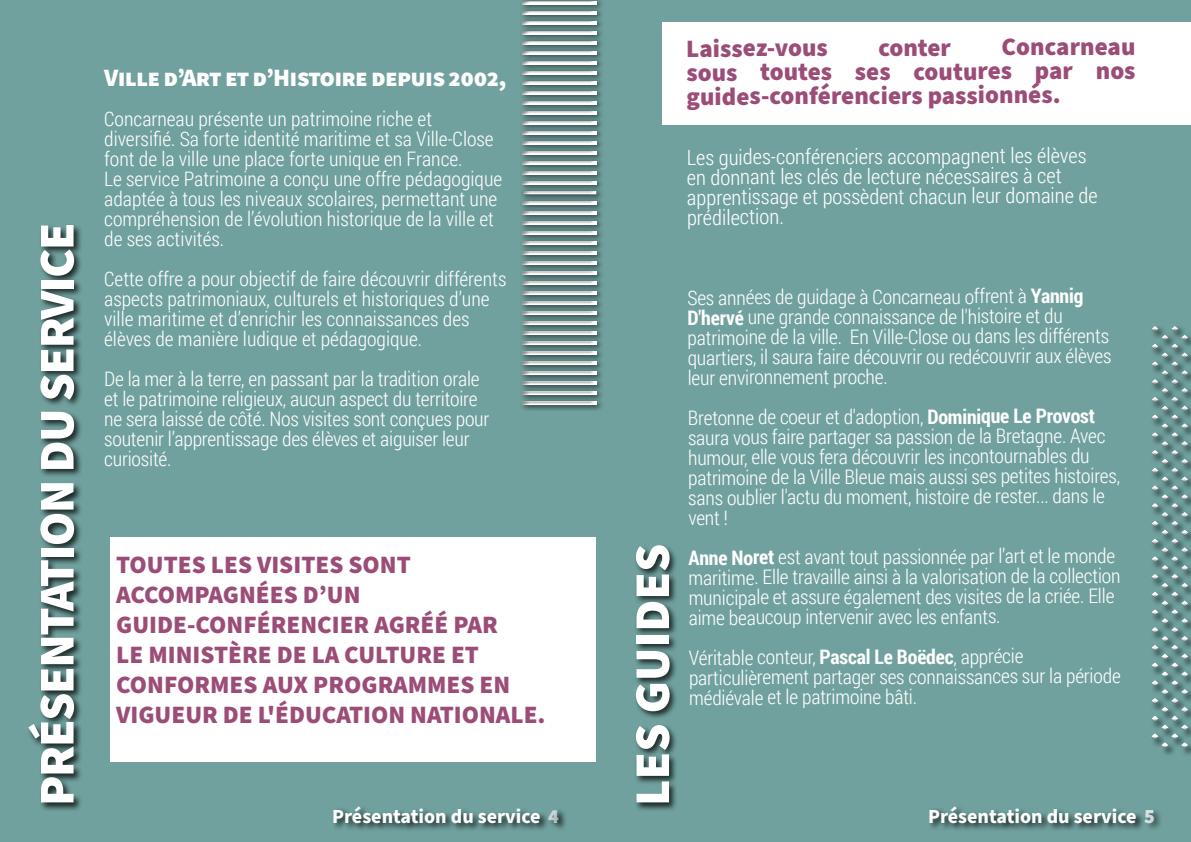
<style>
.page{position:relative;width:1191px;height:842px;background:#70a19e}
.page>*{position:absolute;margin:0;border:0;box-sizing:border-box;transform-origin:0 0}
.t1{font:900 50px "Source Sans Pro";letter-spacing:-.03em;color:#fff}
.t2{font:900 50px "Source Sans Pro";color:#fff}
.t3{font:900 25px/30px "Source Sans Pro";color:#9c4d77}
.t4{font:900 25px "Source Sans Pro";letter-spacing:-.03em;color:#fff}
.t5{font:300 21px/20.2px "Roboto Condensed";letter-spacing:-.005em;color:#fff}
.t6{font:300 20px/20px "Roboto Condensed";letter-spacing:-.015em;color:#fff}
.t7{font:700 20px "Source Sans Pro";color:#fff}
.s1{font-family:"Source Sans Pro DISPLAYV2";font-weight:900}
.s2{font-weight:700}
</style>
<div class="page">
<div style="left:26px;top:223px;width:57px;height:588px;background:#000;opacity:.75"></div>
<div style="left:332px;top:805px;width:235px;height:27px;background:#000;opacity:.75"></div>
<div style="left:928px;top:805px;width:235px;height:27px;background:#000;opacity:.75"></div>
<div style="left:525px;top:0;width:79px;height:405px;background:#6c9b98"></div>
<div style="left:515px;top:0;width:86px;height:405px;background:#000;opacity:.75"></div>
<div style="left:1145px;top:328px;width:46px;height:427px;background:#000;opacity:.75"></div>
<div style="left:633px;top:544px;width:45px;height:267px;background:#000;opacity:.75"></div>
<div style="left:110px;top:537px;width:485px;height:224px;background:#fff"></div>
<div style="left:662px;top:23px;width:529px;height:102px;background:#fff"></div>
<h1 class="t1" style="left:22px;top:806px;width:585px;rotate:-90deg">PRÉSENTATION DU SERVICE</h1>
<p class="t4" style="left:104px;top:60px;width:404px">Ville d’Art et d’Histoire depuis 2002,</p>
<p class="t6" style="left:104px;top:108px;width:399px">Concarneau présente un patrimoine riche et -diversifié. Sa forte identité maritime et sa Ville-Close font de la ville une place forte unique en France.<br>Le service Patrimoine a conçu une offre -pédagogique -adaptée à tous les -niveaux scolaires, -permettant une -compréhension de -l’évolution -historique de la ville et de ses activités.</p>
<p class="t6" style="left:104px;top:268px;width:404px">Cette offre a pour objectif de faire -découvrir -différents aspects -patrimoniaux, culturels et -historiques d’une ville -maritime et -d’enrichir les connaissances des élèves de manière -ludique et -pédagogique.</p>
<p class="t6" style="left:104px;top:368px;width:387px">De la mer à la terre, en passant par la tradition orale et le -patrimoine -religieux, aucun -aspect du -territoire ne sera -laissé de côté. Nos -visites sont conçues pour soutenir -l’apprentissage des élèves et -aiguiser leur curiosité.</p>
<p class="t3" style="left:116px;top:551px;width:431px">TOUTES LES VISITES SONT<br>ACCOMPAGNÉES D’UN<br>GUIDE-CONFÉRENCIER AGRÉÉ PAR<br>LE MINISTÈRE DE LA CULTURE ET<br>CONFORMES AUX PROGRAMMES EN<br>VIGUEUR DE L'ÉDUCATION NATIONALE.</p>
<p class="t7" style="left:332px;top:803px;width:228px">Présentation du service <span class="s1">4</span></p>
<p class="t3" style="left:686px;top:34px;width:143px">Laissez-vous</p>
<p class="t3" style="left:878px;top:33px;width:74px">conter</p>
<p class="t3" style="left:686px;top:35px;width:451px;line-height:24.4px;text-align:justify;text-indent:315px">Concarneau sous toutes ses coutures par nos guides-conférenciers passionnés.</p>
<p class="t5" style="left:687px;top:146px;width:412px">Les -guides-conférenciers -accompagnent les élèves en -donnant les -cl-és de lecture nécessaires à cet -apprentissage et possèdent chacun leur domaine de prédilection.</p>
<h1 class="t2" style="left:618px;top:806px;width:264px;rotate:-90deg">LES GUIDES</h1>
<p class="t6" style="left:687px;top:286px;width:426px">Ses années de guidage à Concarneau offrent à <span class="s2">Yannig D'hervé</span> une grande connaissance de l'histoire et du patrimoine de la ville. En Ville-Close ou dans les différents quartiers, il saura faire découvrir ou redécouvrir aux élèves leur environnement proche.</p>
<p class="t6" style="left:688px;top:406px;width:434px">Bretonne de coeur et d'adoption, <span class="s2">Dominique Le Provost </span>saura vous faire partager sa passion de la Bretagne. Avec humour, elle vous fera découvrir les incontournables du patrimoine de la Ville Bleue mais aussi ses petites histoires, sans oublier l'actu du moment, histoire de rester... dans le vent !</p>
<p class="t6" style="left:688px;top:546px;width:434px"><span class="s2">Anne Noret</span> est avant tout passionnée par l’art et le monde maritime. Elle travaille ainsi à la valorisation de la collection municipale et assure également des visites de la criée. Elle aime beaucoup intervenir avec les enfants.</p>
<p class="t6" style="left:689px;top:647px;width:433px">Véritable conteur, <span class="s2">Pascal Le Boëdec</span>, apprécie -particulièrement partager ses connaissances sur la -période médiévale et le -patrimoine bâti-.</p>
<p class="t7" style="left:928px;top:803px;width:228px">Présentation du service <span class="s1">5</span></p>
</div>
